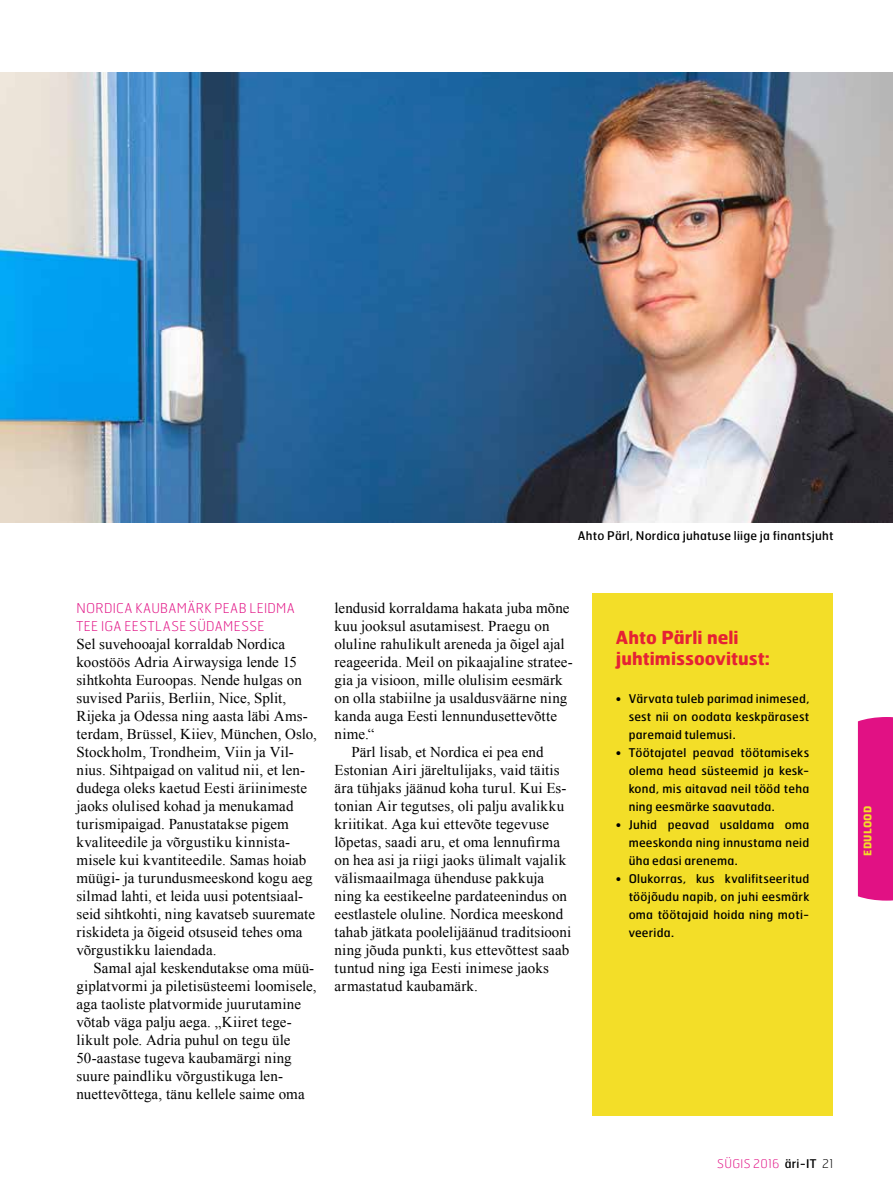
<style>
.page{position:relative;width:893px;height:1191px;background:#fff}
.page>*{position:absolute;margin:0;border:0;box-sizing:border-box;transform-origin:0 0}
.t1{font:700 18px/21px "Hermes";color:#e52234}
.t2{font:15px/18px "Times New Roman";letter-spacing:.005em;color:#000}
.t3{font:100 13.5px/18px "Hermes";letter-spacing:.02em;color:#e11184}
.t4{font:12px/18px "Hermes";letter-spacing:.02em;color:#000;text-align:justify}
.t5{font:100 12px "Hermes";letter-spacing:.02em;color:#e11184}
.t6{font:700 10.5px "Hermes";letter-spacing:.025em;color:#f3de28}
.s1{font-weight:400;color:#000}
.s2{color:#000}
</style>
<div class="page">
<img style="left:0;top:72px;width:893px;height:450px">
<div style="left:592px;top:593px;width:241px;height:523px;background:#f3de28"></div>
<div style="left:858px;top:717px;width:35px;height:183px;background:#e11184"></div>
<p class="t4" style="left:578px;top:527px;width:257px">Ahto Pärl, Nordica juhatuse liige ja finantsjuht</p>
<p class="t3" style="left:77px;top:598px;width:220px">NORDICA KAUBAMÄRK PEAB LEIDMA<br>TEE</p>
<p class="t3" style="left:101px;top:616px;width:163px">IGA EESTLASE SÜDAMESSE</p>
<p class="t2" style="left:77px;top:634px;width:242px">Sel suvehooajal korraldab Nordica koostöös Adria Airwaysiga lende 15 sihtkohta Euroopas. Nende hulgas on suvised Pariis, Berliin, Nice, Split, Rijeka ja Odessa ning aasta läbi Ams&shy;terdam, Brüssel, Kiiev, München, Oslo, Stockholm, Trondheim, Viin ja Vil&shy;nius. Sihtpaigad on valitud nii, et len&shy;dudega oleks kaetud Eesti äriinimeste jaoks olulised kohad ja menukamad turismipaigad. Panustatakse pigem kvaliteedile ja võrgustiku kinnista&shy;misele kui kvantiteedile. Samas hoiab müügi- ja turundusmeeskond kogu aeg silmad lahti, et leida uusi potentsiaal&shy;seid sihtkohti, ning kavatseb suuremate riskideta ja õigeid otsuseid tehes oma võrgustikku laiendada.</p>
<p class="t2" style="left:77px;top:958px;width:242px;text-indent:17px">Samal ajal keskendutakse oma müü&shy;giplatvormi ja piletisüsteemi loomisele, aga taoliste platvormide juurutamine võtab väga palju aega. „Kiiret tege&shy;likult pole. Adria puhul on tegu üle 50-aastase tugeva kaubamärgi ning suure paindliku võrgustikuga len&shy;nuettevõttega, tänu kellele saime oma</p>
<p class="t2" style="left:334px;top:598px;width:236px">lendusid korraldama hakata juba mõne</p>
<p class="t2" style="left:334px;top:616px;width:217px">kuu jooksul asutamisest. Praegu on</p>
<p class="t2" style="left:334px;top:634px;width:232px">oluline rahulikult areneda ja õigel ajal</p>
<p class="t2" style="left:334px;top:652px;width:240px">reageerida. Meil on pikaajaline stratee-</p>
<p class="t2" style="left:334px;top:670px;width:230px">gia ja visioon, mille olulisim eesmärk</p>
<p class="t2" style="left:334px;top:688px;width:234px">on olla stabiilne ja usaldusväärne ning</p>
<p class="t2" style="left:334px;top:706px;width:224px">kanda auga Eesti lennundusettevõtte</p>
<p class="t2" style="left:334px;top:724px;width:42px">nime.“</p>
<p class="t2" style="left:351px;top:742px;width:194px">Pärl lisab, et Nordica ei pea end</p>
<p class="t2" style="left:334px;top:760px;width:227px">Estonian Airi järeltulijaks, vaid täitis</p>
<p class="t2" style="left:334px;top:778px;width:234px">ära tühjaks jäänud koha turul. Kui Es-</p>
<p class="t2" style="left:334px;top:796px;width:231px">tonian Air tegutses, oli palju avalikku</p>
<p class="t2" style="left:334px;top:814px;width:216px">kriitikat. Aga kui ettevõte tegevuse</p>
<p class="t2" style="left:334px;top:832px;width:227px">lõpetas, saadi aru, et oma lennufirma</p>
<p class="t2" style="left:334px;top:850px;width:233px">on hea asi ja riigi jaoks ülimalt vajalik</p>
<p class="t2" style="left:334px;top:868px;width:211px">välismaailmaga ühenduse pakkuja</p>
<p class="t2" style="left:334px;top:886px;width:234px">ning ka eestikeelne pardateenindus on</p>
<p class="t2" style="left:334px;top:904px;width:230px">eestlastele oluline. Nordica meeskond</p>
<p class="t2" style="left:334px;top:922px;width:238px">tahab jätkata poolelijäänud traditsiooni</p>
<p class="t2" style="left:334px;top:940px;width:236px">ning jõuda punkti, kus ettevõttest saab</p>
<p class="t2" style="left:334px;top:958px;width:216px">tuntud ning iga Eesti inimese jaoks</p>
<p class="t2" style="left:334px;top:976px;width:145px">armastatud kaubamärk.</p>
<p class="t1" style="left:616px;top:626px;width:156px">Ahto Pärli neli juhtimissoovitust:</p>
<p class="t4" style="left:629px;top:689px;width:182px;text-indent:-13px">• Värvata tuleb parimad inimesed, sest nii on oodata keskpärasest paremaid tulemusi.</p>
<p class="t4" style="left:629px;top:743px;width:182px;text-indent:-13px">• Töötajatel peavad töötamiseks olema head süsteemid ja kesk&shy;kond, mis aitavad neil tööd teha ning eesmärke saavutada.</p>
<p class="t4" style="left:629px;top:815px;width:182px;text-indent:-13px">• Juhid peavad usaldama oma meeskonda ning innustama neid üha edasi arenema.</p>
<p class="t4" style="left:629px;top:869px;width:182px;text-indent:-13px">• Olukorras, kus kvalifitseeritud tööjõudu napib, on juhi eesmärk oma töötajaid hoida ning moti&shy;veerida.</p>
<p class="t5" style="left:717px;top:1155px;width:118px">SÜGIS 2016 <span class="s1">äri-IT</span> <span class="s2">21</span></p>
<p class="t6" style="left:861px;top:856px;width:52px;rotate:-90deg">edulood</p>
</div>
